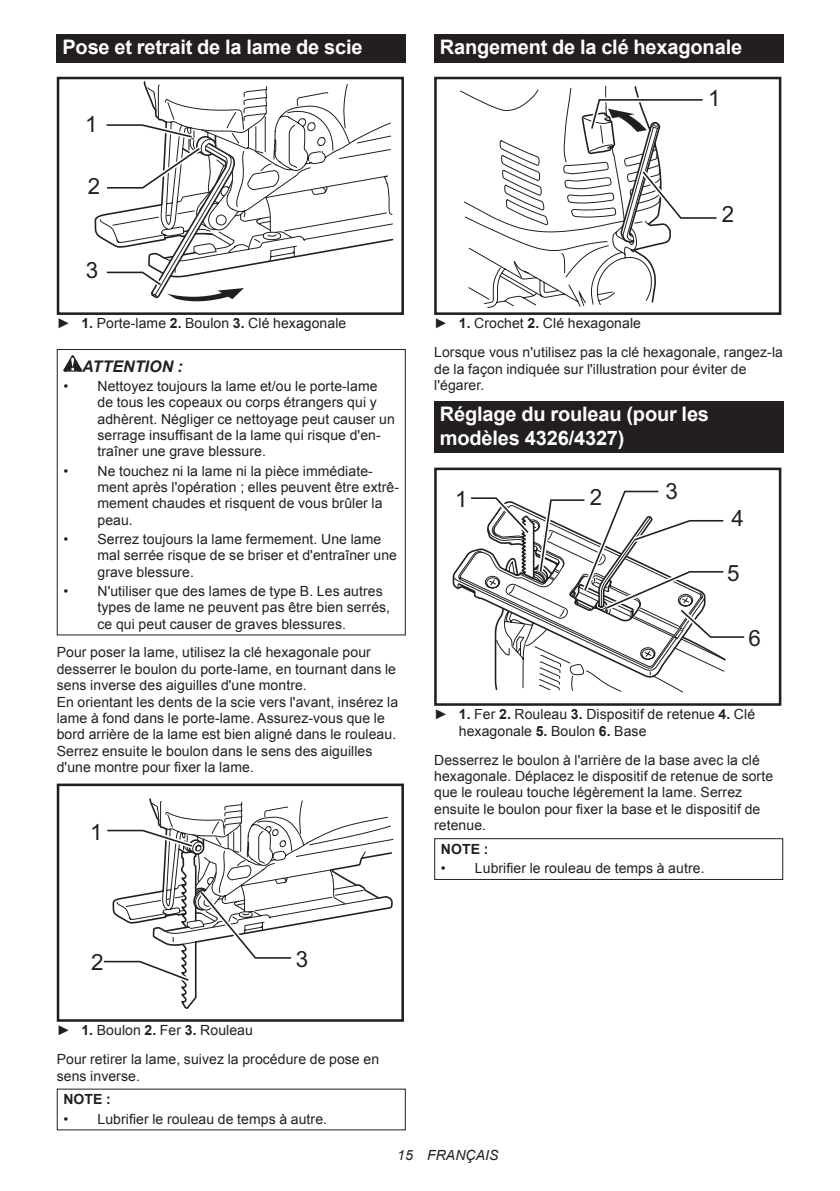
<style>
.page{position:relative;width:840px;height:1191px;background:#fff}
.page>*{position:absolute;margin:0;border:0;box-sizing:border-box;transform-origin:0 0}
.t1{font:22.4px "Arial";color:#231f20}
.t2{font:700 20px/23.4px "Arial";letter-spacing:-.01em;color:#fff}
.t3{font:italic 700 16px "Arial";letter-spacing:.005em;color:#231f20}
.t4{font:14px/16.4px "Arial";letter-spacing:.005em;color:#231f20}
.t5{font:italic 14px "Arial";letter-spacing:.005em;color:#231f20}
.t6{font:700 14px "Arial";letter-spacing:.005em;color:#231f20}
.s1{font-weight:700}
</style>
<div class="page">
<div style="left:57px;top:34px;width:348px;height:29px;background:#231f20"></div>
<div style="left:57px;top:77px;width:347px;height:238px;border:3px solid #231f20"></div>
<svg style="left:93px;top:80px;width:301px;height:161px"></svg>
<svg style="left:102px;top:105px;width:289px;height:197px"></svg>
<svg style="left:63px;top:355px;width:19px;height:16px"></svg>
<div style="left:57px;top:349px;width:348px;height:286px;border:1px solid #231f20"></div>
<div style="left:57px;top:783px;width:347px;height:238px;border:3px solid #231f20"></div>
<svg style="left:104px;top:798px;width:289px;height:211px"></svg>
<div style="left:434px;top:34px;width:348px;height:29px;background:#231f20"></div>
<div style="left:434px;top:77px;width:347px;height:238px;border:3px solid #231f20"></div>
<svg style="left:460px;top:87px;width:141px;height:221px"></svg>
<svg style="left:580px;top:85px;width:137px;height:219px"></svg>
<div style="left:434px;top:401px;width:348px;height:52px;background:#231f20"></div>
<div style="left:434px;top:467px;width:347px;height:239px;border:3px solid #231f20"></div>
<svg style="left:457px;top:490px;width:288px;height:201px"></svg>
<div style="left:434px;top:838px;width:348px;height:42px;border:1px solid #231f20"></div>
<h2 class="t2" style="left:62px;top:36px;width:301px">Pose et retrait de la lame de scie</h2>
<h1 class="t1" style="left:85px;top:109px;width:14px">1</h1>
<h1 class="t1" style="left:88px;top:171px;width:14px">2</h1>
<h1 class="t1" style="left:86px;top:255px;width:14px">3</h1>
<p class="t4" style="left:57px;top:315px;width:291px">► <span class="s1">1.</span> Porte-lame <span class="s1">2.</span> Boulon <span class="s1">3.</span> Clé hexagonale</p>
<p class="t3" style="left:82px;top:355px;width:102px">ATTENTION :</p>
<p class="t4" style="left:97px;top:378px;width:299px;text-indent:-34px">• Nettoyez toujours la lame et/ou le porte-lame de tous les copeaux ou corps étrangers qui y adhèrent. Négliger ce nettoyage peut causer un serrage insuffisant de la lame qui risque d'en&shy;traîner une grave blessure.</p>
<p class="t4" style="left:97px;top:462px;width:303px;text-indent:-34px">• Ne touchez ni la lame ni la pièce immédiate&shy;ment après l'opération ; elles peuvent être extrê&shy;mement chaudes et risquent de vous brûler la peau.</p>
<p class="t4" style="left:97px;top:531px;width:301px;text-indent:-34px">• Serrez toujours la lame fermement. Une lame mal serrée risque de se briser et d'entraîner une grave blessure.</p>
<p class="t4" style="left:97px;top:583px;width:294px;text-indent:-34px">• N'utiliser que des lames de type B. Les autres types de lame ne peuvent pas être bien serrés, ce qui peut causer de graves blessures.</p>
<p class="t4" style="left:57px;top:644px;width:343px">Pour poser la lame, utilisez la clé hexagonale pour desserrer le boulon du porte-lame, en tournant dans le sens inverse des aiguilles d'une montre.<br>En orientant les dents de la scie vers l'avant, insérez la lame à fond dans le porte-lame. Assurez-vous que le bord arrière de la lame est bien aligné dans le rouleau.<br>Serrez ensuite le boulon dans le sens des aiguilles d'une montre pour fixer la lame.</p>
<h1 class="t1" style="left:90px;top:817px;width:14px">1</h1>
<h1 class="t1" style="left:91px;top:947px;width:14px">2</h1>
<h1 class="t1" style="left:296px;top:944px;width:14px">3</h1>
<p class="t4" style="left:57px;top:1016px;width:324px;line-height:28.8px">► <span class="s1">1.</span> Boulon <span class="s1">2.</span> Fer <span class="s1">3.</span> Rouleau<br>Pour retirer la lame, suivez la procédure de pose en</p>
<p class="t4" style="left:57px;top:1067px;width:85px">sens inverse.</p>
<p class="t6" style="left:63px;top:1090px;width:49px">NOTE :</p>
<p class="t4" style="left:63px;top:1110px;width:265px">• Lubrifier le rouleau de temps à autre.</p>
<h2 class="t2" style="left:439px;top:36px;width:304px">Rangement de la clé hexagonale</h2>
<h1 class="t1" style="left:707px;top:83px;width:14px">1</h1>
<h1 class="t1" style="left:721px;top:199px;width:14px">2</h1>
<p class="t4" style="left:434px;top:309px;width:350px;line-height:28.8px">► <span class="s1">1.</span> Crochet <span class="s1">2.</span> Clé hexagonale<br>Lorsque vous n'utilisez pas la clé hexagonale, rangez-la</p>
<p class="t4" style="left:434px;top:361px;width:314px">de la façon indiquée sur l'illustration pour éviter de l'égarer.</p>
<h2 class="t2" style="left:439px;top:403px;width:270px">Réglage du rouleau (pour les modèles 4326/4327)</h2>
<h1 class="t1" style="left:455px;top:485px;width:14px">1</h1>
<h1 class="t1" style="left:589px;top:482px;width:14px">2</h1>
<h1 class="t1" style="left:665px;top:477px;width:14px">3</h1>
<h1 class="t1" style="left:731px;top:504px;width:14px">4</h1>
<h1 class="t1" style="left:726px;top:559px;width:14px">5</h1>
<h1 class="t1" style="left:748px;top:624px;width:14px">6</h1>
<p class="t4" style="left:458px;top:706px;width:297px;text-indent:-25px">► <span class="s1">1.</span> Fer <span class="s1">2.</span> Rouleau <span class="s1">3.</span> Dispositif de retenue <span class="s1">4.</span> Clé hexagonale <span class="s1">5.</span> Boulon <span class="s1">6.</span> Base</p>
<p class="t4" style="left:434px;top:751px;width:340px">Desserrez le boulon à l'arrière de la base avec la clé hexagonale. Déplacez le dispositif de retenue de sorte que le rouleau touche légèrement la lame. Serrez ensuite le boulon pour fixer la base et le dispositif de retenue.</p>
<p class="t6" style="left:440px;top:839px;width:49px">NOTE :</p>
<p class="t4" style="left:440px;top:860px;width:265px">• Lubrifier le rouleau de temps à autre.</p>
<p class="t5" style="left:397px;top:1146px;width:103px">15 FRANÇAIS</p>
</div>
